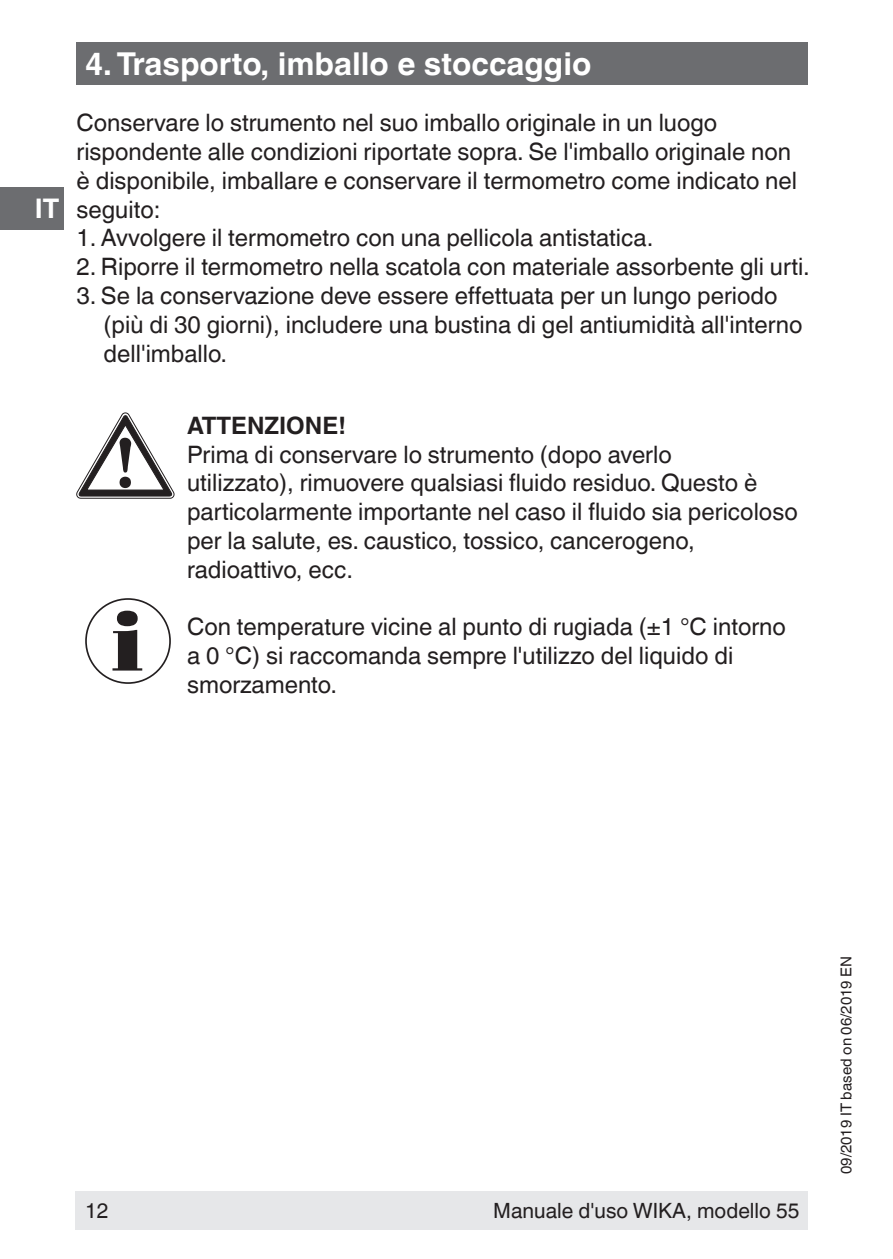
<style>
.page{position:relative;width:893px;height:1259px;background:#fff}
.page>*{position:absolute;margin:0;border:0;box-sizing:border-box;transform-origin:0 0}
.t1{font:700 31.5px "Helvetica World";color:#fff}
.t2{font:700 27px "Helvetica World";color:#fff}
.t3{font:24px/28.8px "Helvetica World";color:#231f20}
.t4{font:700 24px "Helvetica World";color:#231f20}
.t5{font:21px "Helvetica World";color:#231f20}
.t6{font:15px "Helvetica World";color:#231f20}
</style>
<div class="page">
<div style="left:0;top:187px;width:64px;height:43px;background:#6c6d70"></div>
<div style="left:75px;top:1191px;width:733px;height:38px;background:#e6e7e9"></div>
<div style="left:77px;top:43px;width:731px;height:42px;background:#6c6d70"></div>
<svg style="left:77px;top:413px;width:97px;height:85px"></svg>
<svg style="left:112px;top:610px;width:30px;height:60px"></svg>
<div style="left:85px;top:598px;width:86px;height:86px;border:2px solid #231f20;border-radius:50%"></div>
<p class="t2" style="left:35px;top:193px;width:26px">IT</p>
<h1 class="t1" style="left:85px;top:46px;width:508px">4. Trasporto, imballo e stoccaggio</h1>
<p class="t3" style="left:77px;top:109px;width:722px">Conservare lo strumento nel suo imballo originale in un luogo rispondente alle condizioni riportate sopra. Se l'imballo originale non è disponibile, imballare e conservare il termometro come indicato nel seguito:</p>
<p class="t3" style="left:77px;top:224px;width:578px">1. Avvolgere il termometro con una pellicola antistatica.</p>
<p class="t3" style="left:77px;top:253px;width:735px">2. Riporre il termometro nella scatola con materiale assorbente gli urti.</p>
<p class="t3" style="left:104px;top:281px;width:700px;text-indent:-27px">3. Se la conservazione deve essere effettuata per un lungo periodo (più di 30 giorni), includere una bustina di gel antiumidità all'interno dell'imballo.</p>
<p class="t4" style="left:187px;top:411px;width:161px">ATTENZIONE!</p>
<p class="t3" style="left:187px;top:440px;width:612px">Prima di conservare lo strumento (dopo averlo<br>utilizzato), rimuovere qualsiasi fluido residuo. Questo è particolarmente importante nel caso il fluido sia pericoloso per la salute, es. caustico, tossico, cancerogeno, radioattivo, ecc.</p>
<p class="t3" style="left:187px;top:613px;width:600px">Con temperature vicine al punto di rugiada (±1 °C intorno a 0 °C) si raccomanda sempre l'utilizzo del liquido di smorzamento.</p>
<p class="t5" style="left:85px;top:1198px;width:25px">12</p>
<p class="t5" style="left:493px;top:1198px;width:308px">Manuale d'uso WIKA, modello 55</p>
<p class="t6" style="left:838px;top:1174px;width:220px;rotate:-90deg">09/2019 IT based on 06/2019 EN</p>
</div>
